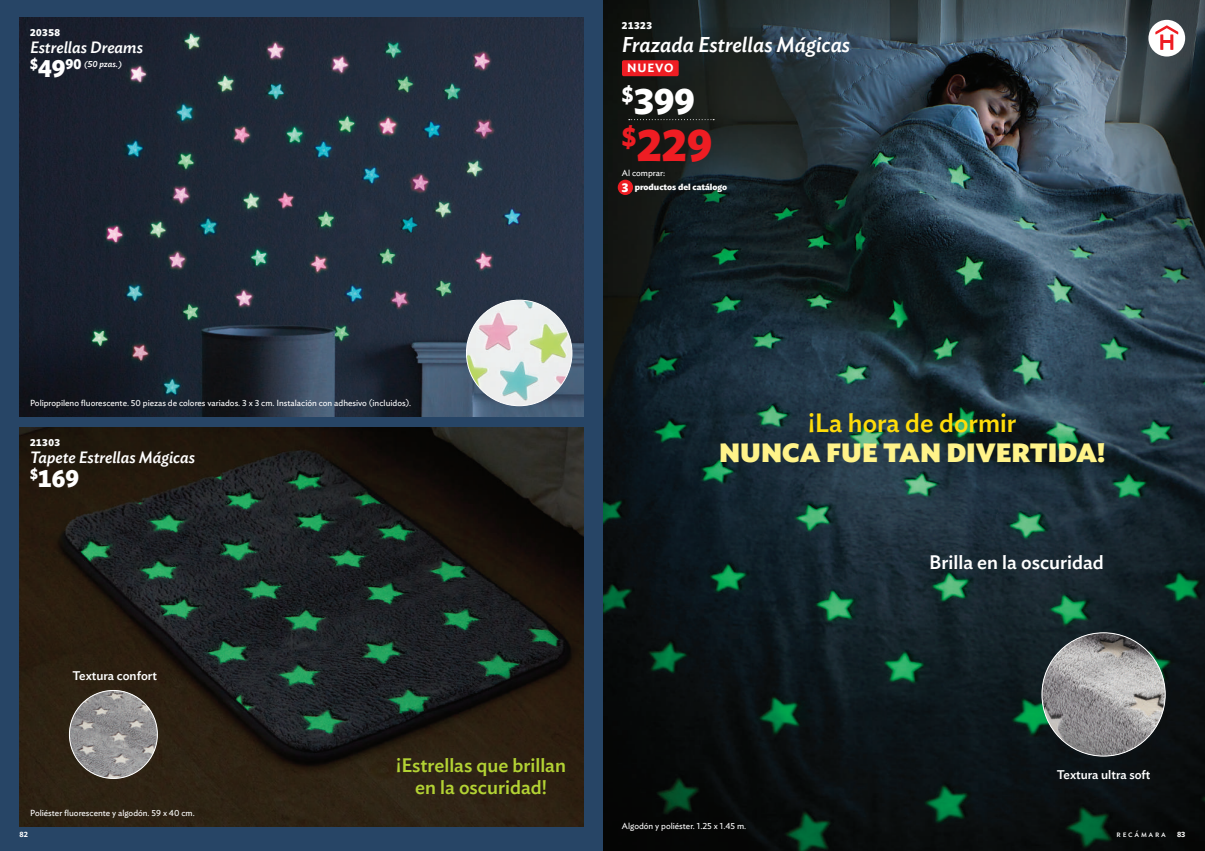
<style>
.page{position:relative;width:1205px;height:851px;background:#fff}
.page>*{position:absolute;margin:0;border:0;box-sizing:border-box;transform-origin:0 0}
.t1{font:700 45px "Ideal Sans";color:#ee1d23}
.t2{font:700 36.25px "Ideal Sans";color:#fff}
.t3{font:900 26.25px "Ideal Sans";color:#fff389}
.t4{font:500 26.25px "Ideal Sans";color:#ffdc0a}
.t5{font:700 24.38px "Ideal Sans";color:#fff}
.t6{font:italic 500 21.25px "Ideal Sans";color:#fff}
.t7{font:500 19.38px/21.9px "Ideal Sans";color:#b3d234;text-align:center}
.t8{font:500 19.38px "Ideal Sans";color:#fff}
.t9{font:italic 500 16.25px "Ideal Sans";color:#fff}
.t10{font:500 12.5px "Ideal Sans";color:#fff}
.t11{font:600 11.88px "Ideal Sans";letter-spacing:.075em;color:#fff}
.t12{font:700 10px "Ideal Sans";letter-spacing:.05em;color:#fff}
.t13{font:8.75px "Ideal Sans";color:#fff}
.t14{font:700 8.75px/13.8px "Ideal Sans";color:#fff}
.t15{font:italic 500 8.75px "Ideal Sans";color:#fff}
.t16{font:8.75px "Ideal Sans";letter-spacing:.2em;color:#fff}
.t17{font:600 7.5px "Ideal Sans";color:#fff}
.s1{font-weight:700;font-style:normal;font-size:14.25px}
.s2{font-weight:700;font-style:normal;font-size:24.38px}
.s3{font-weight:400}
.s4{font-size:12.5px}
</style>
<div class="page">
<div style="left:0;top:0;width:602px;height:850px;background:#274566"></div>
<img style="left:19px;top:427px;width:564px;height:399px">
<img style="left:603px;top:0;width:602px;height:850px">
<div style="left:618px;top:180px;width:15px;height:15px;background:#ee1d23;border-radius:50%"></div>
<img style="left:19px;top:18px;width:564px;height:398px">
<svg style="left:629px;top:119px;width:85px;height:1px"></svg>
<div style="left:622px;top:60px;width:57px;height:16px;background:#ee1d23;border-radius:2px"></div>
<div style="left:1148px;top:20px;width:37px;height:37px;background:#fff;border-radius:50%"></div>
<hr style="left:1160px;top:34px;width:3px;height:16px;background:#ee1d23">
<hr style="left:1170px;top:34px;width:3px;height:16px;background:#ee1d23">
<svg style="left:1163px;top:41px;width:7px;height:2px"></svg>
<svg style="left:1155px;top:25px;width:23px;height:9px"></svg>
<img style="left:1042px;top:632px;width:123px;height:124px;border-radius:62px">
<img style="left:466px;top:300px;width:106px;height:105px;border-radius:53px">
<img style="left:69px;top:690px;width:88px;height:88px;border-radius:44px">
<p class="t12" style="left:30px;top:24px;width:31px">20358</p>
<h3 class="t9" style="left:30px;top:35px;width:114px">Estrellas Dreams</h3>
<p class="t15" style="left:30px;top:57px;width:93px"><span class="s1">$</span><span class="s2">49</span><span class="s1">90</span> (50 pzas.)</p>
<p class="t12" style="left:622px;top:18px;width:31px">21323</p>
<h3 class="t6" style="left:622px;top:28px;width:230px">Frazada Estrellas Mágicas</h3>
<h3 class="t11" style="left:627px;top:59px;width:48px">NUEVO</h3>
<h2 class="t2" style="left:622px;top:72px;width:74px"><sup>$</sup>399</h2>
<h1 class="t1" style="left:622px;top:109px;width:92px"><sup>$</sup>229</h1>
<p class="t14" style="left:622px;top:166px;width:107px"><span class="s3">Al comprar:<br></span><span class="s4">3</span> productos del catálogo</p>
<p class="t13" style="left:30px;top:396px;width:383px">Polipropileno fluorescente. 50 piezas de colores variados. 3 x 3 cm. Instalación con adhesivo (incluidos).</p>
<p class="t12" style="left:30px;top:434px;width:31px">21303</p>
<h3 class="t9" style="left:30px;top:444px;width:167px">Tapete Estrellas Mágicas</h3>
<h3 class="t5" style="left:30px;top:459px;width:50px"><sup>$</sup>169</h3>
<h3 class="t10" style="left:72px;top:666px;width:86px">Textura confort</h3>
<p class="t13" style="left:30px;top:805px;width:166px">Poliéster fluorescente y algodón. 59 x 40 cm.</p>
<h3 class="t7" style="left:396px;top:752px;width:171px">¡Estrellas que brillan en la oscuridad!</h3>
<h3 class="t4" style="left:808px;top:402px;width:210px">¡La hora de dormir</h3>
<h3 class="t3" style="left:719px;top:431px;width:388px">NUNCA FUE TAN DIVERTIDA!</h3>
<h3 class="t8" style="left:929px;top:547px;width:176px">Brilla en la oscuridad</h3>
<h3 class="t10" style="left:1056px;top:765px;width:95px">Textura ultra soft</h3>
<p class="t13" style="left:622px;top:819px;width:126px">Algodón y poliéster. 1.25 x 1.45 m.</p>
<p class="t17" style="left:19px;top:828px;width:10px">82</p>
<p class="t16" style="left:1116px;top:827px;width:51px">recámara</p>
<p class="t17" style="left:1177px;top:828px;width:10px">83</p>
</div>
